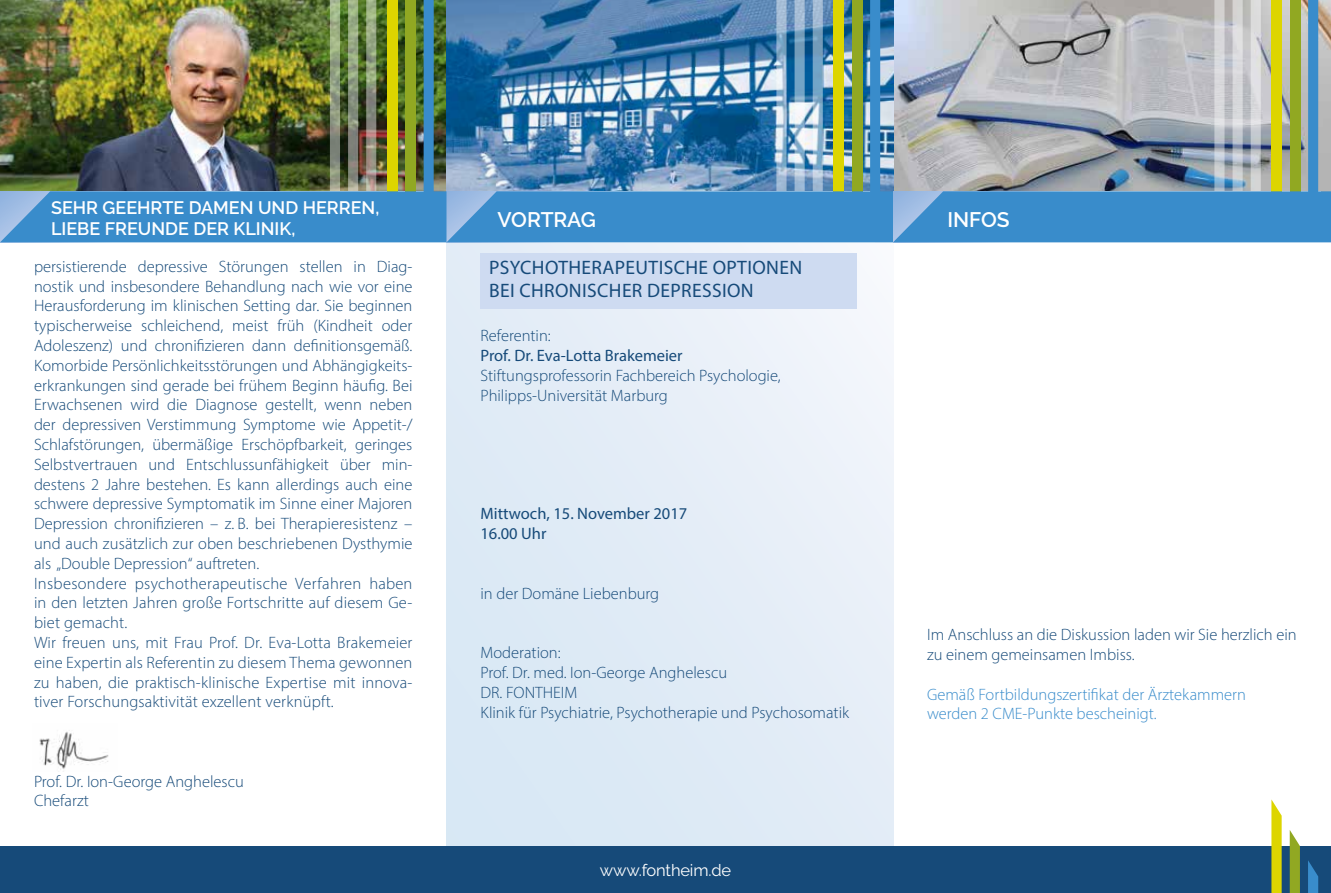
<style>
.page{position:relative;width:1331px;height:893px;background:#fff}
.page>*{position:absolute;margin:0;border:0;box-sizing:border-box;transform-origin:0 0}
.t1{font:600 21px "Raleway";letter-spacing:-.005em;color:#fff}
.t2{font:19.5px/23.4px "Myriad Pro";letter-spacing:.02em;color:#164a79}
.t3{font:600 18px/21.6px "Raleway";color:#fff}
.t4{font:300 16.5px/19.8px "Myriad Pro";color:#164a79}
.t5{font:300 16.5px/19.8px "Myriad Pro";color:#398ccb}
.t6{font:16.5px/19.8px "Myriad Pro";color:#164a79}
.t7{font:16.5px "Raleway";letter-spacing:-.01em;color:#fff}
</style>
<div class="page">
<img style="left:39px;top:731px;width:70px;height:41px">
<div style="left:446px;top:235px;width:447px;height:657px;background:linear-gradient(to right,#dae8f5,#ecf1f9)"></div>
<div style="left:480px;top:253px;width:377px;height:56px;background:#cedbf1"></div>
<img style="left:0;top:0;width:1331px;height:242px">
<div style="left:0;top:846px;width:1331px;height:47px;background:#164a79"></div>
<svg style="left:1271px;top:799px;width:11px;height:94px"></svg>
<svg style="left:1290px;top:830px;width:10px;height:63px"></svg>
<svg style="left:1308px;top:860px;width:10px;height:33px"></svg>
<p class="t3" style="left:51px;top:196px;width:330px">SEHR GEEHRTE DAMEN UND HERREN,<br>LIEBE FREUNDE DER KLINIK,</p>
<p class="t1" style="left:947px;top:207px;width:64px">INFOS</p>
<p class="t1" style="left:497px;top:207px;width:100px">VORTRAG</p>
<p class="t4" style="left:34px;top:256px;width:380px">persistierende depressive Störungen stellen in Diag&shy;nostik und insbesondere Behandlung nach wie vor eine Herausforderung im klinischen Setting dar. Sie beginnen typischerweise schleichend, meist früh (Kindheit oder Adoleszenz) und chronifizieren dann definitionsgemäß.<br>Komorbide Persönlichkeitsstörungen und Abhängigkeits&shy;erkrankungen sind gerade bei frühem Beginn häufig. Bei Erwachsenen wird die Diagnose gestellt, wenn neben der depressiven Verstimmung Symptome wie Appetit-/ Schlafstörungen, übermäßige Erschöpfbarkeit, geringes Selbstvertrauen und Entschlussunfähigkeit über min&shy;destens 2 Jahre bestehen. Es kann allerdings auch eine schwere depressive Symptomatik im Sinne einer Majoren Depression chronifizieren – z. B. bei Therapieresistenz – und auch zusätzlich zur oben beschriebenen Dysthymie als „Double Depression“ auftreten.<br>Insbesondere psychotherapeutische Verfahren haben in den letzten Jahren große Fortschritte auf diesem Ge&shy;biet gemacht.<br>Wir freuen uns, mit Frau Prof. Dr. Eva-Lotta Brakemeier eine Expertin als Referentin zu diesem Thema gewonnen zu haben, die praktisch-klinische Expertise mit innova&shy;tiver Forschungsaktivität exzellent verknüpft.</p>
<p class="t4" style="left:34px;top:771px;width:211px">Prof. Dr. Ion-George Anghelescu<br>Chefarzt</p>
<p class="t2" style="left:489px;top:255px;width:315px">PSYCHOTHERAPEUTISCHE OPTIONEN<br>BEI CHRONISCHER DEPRESSION</p>
<p class="t4" style="left:480px;top:326px;width:72px">Referentin:</p>
<p class="t6" style="left:480px;top:345px;width:204px">Prof. Dr. Eva-Lotta Brakemeier</p>
<p class="t4" style="left:480px;top:365px;width:302px">Stiftungsprofessorin Fachbereich Psychologie,<br>Philipps-Universität Marburg</p>
<p class="t6" style="left:480px;top:504px;width:208px">Mittwoch, 15. November 2017<br>16.00 Uhr</p>
<p class="t4" style="left:480px;top:583px;width:180px">in der Domäne Liebenburg</p>
<p class="t4" style="left:480px;top:642px;width:370px">Moderation:<br>Prof. Dr. med. Ion-George Anghelescu<br>DR. FONTHEIM<br>Klinik für Psychiatrie, Psychotherapie und Psychosomatik</p>
<p class="t7" style="left:600px;top:861px;width:133px">www.fontheim.de</p>
<p class="t4" style="left:927px;top:625px;width:371px">Im Anschluss an die Diskussion laden wir Sie herzlich ein zu einem gemeinsamen Imbiss.</p>
<p class="t5" style="left:927px;top:684px;width:321px">Gemäß Fortbildungszertifikat der Ärztekammern werden 2 CME-Punkte bescheinigt.</p>
</div>
